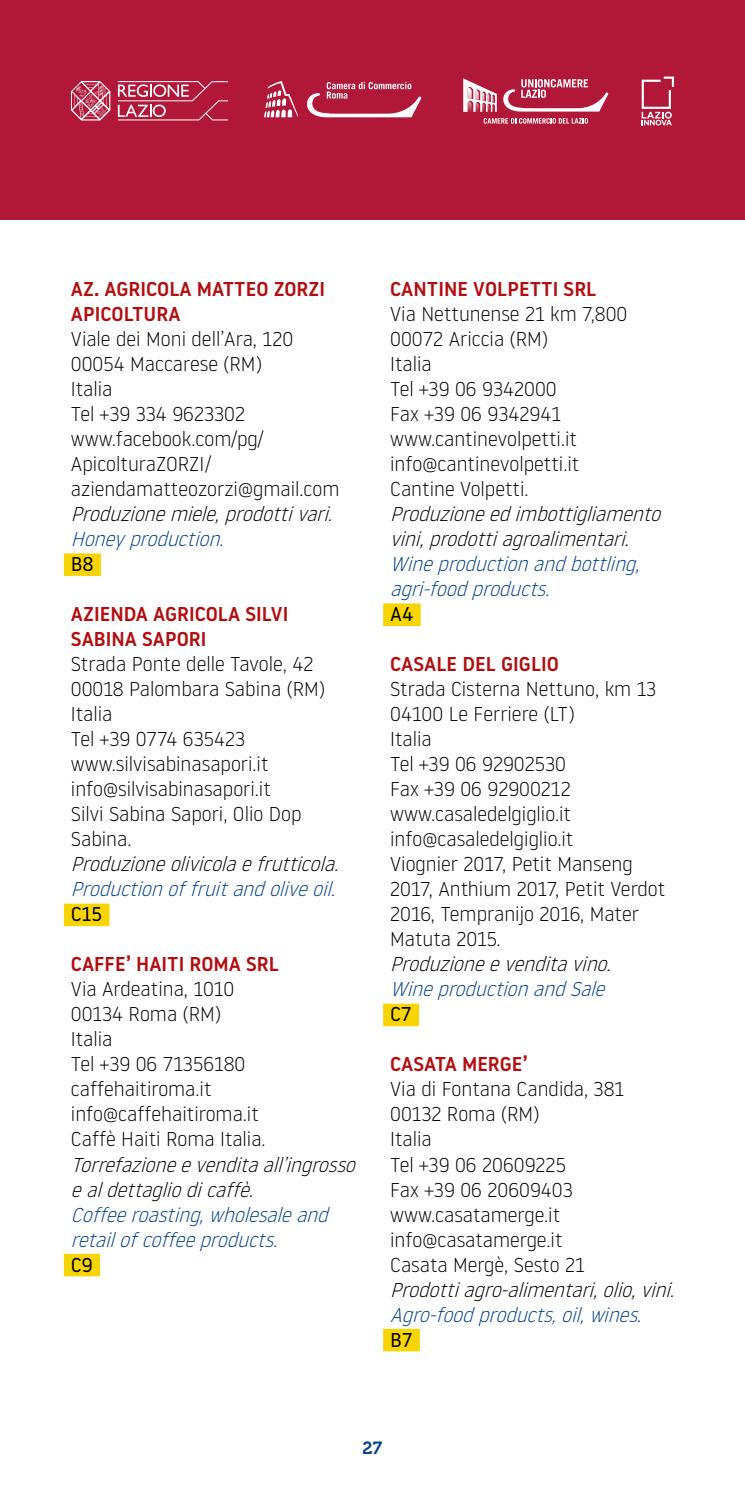
<style>
.page{position:relative;width:745px;height:1489px;background:#fff}
.page>*{position:absolute;margin:0;border:0;box-sizing:border-box;transform-origin:0 0}
.t1{font:300 20px/25px "Noway";color:#000}
.t2{font:italic 300 20px/25px "Noway";color:#000}
.t3{font:italic 300 20px/25px "Noway";color:#024189}
.t4{font:500 20px/25px "Noway";color:#b20e10}
.t5{font:20px "Noway";color:#000}
.t6{font:17.5px "Museo 700";color:#024189}
</style>
<div class="page">
<div style="left:0;top:0;width:744px;height:220px;background:#b01739"></div>
<div style="left:64px;top:553px;width:37px;height:23px;background:#f9d500"></div>
<div style="left:64px;top:903px;width:45px;height:23px;background:#f9d500"></div>
<div style="left:64px;top:1253px;width:36px;height:23px;background:#f9d500"></div>
<div style="left:383px;top:603px;width:37px;height:23px;background:#f9d500"></div>
<div style="left:383px;top:1003px;width:35px;height:23px;background:#f9d500"></div>
<div style="left:383px;top:1328px;width:36px;height:23px;background:#f9d500"></div>
<svg style="left:118px;top:81px;width:110px;height:39px"></svg>
<svg style="left:71px;top:81px;width:39px;height:39px"></svg>
<svg style="left:307px;top:82px;width:114px;height:35px"></svg>
<svg style="left:264px;top:81px;width:34px;height:36px"></svg>
<svg style="left:483px;top:118px;width:104px;height:6px"></svg>
<svg style="left:503px;top:79px;width:104px;height:33px"></svg>
<svg style="left:463px;top:78px;width:33px;height:34px"></svg>
<svg style="left:641px;top:77px;width:32px;height:48px"></svg>
<p class="t4" style="left:71px;top:276px;width:255px">AZ. AGRICOLA MATTEO ZORZI<br>APICOLTURA</p>
<p class="t1" style="left:71px;top:325px;width:270px">Viale dei Moni dell’Ara, 120<br>00054 Maccarese (RM)<br>Italia<br>Tel +39 334 9623302 www.facebook.com/pg/<br>ApicolturaZORZI/ aziendamatteozorzi@gmail.com</p>
<p class="t2" style="left:71px;top:500px;width:269px">Produzionemiele,prodottivari.</p>
<p class="t3" style="left:71px;top:525px;width:160px">Honeyproduction.</p>
<p class="t5" style="left:71px;top:550px;width:24px">B8</p>
<p class="t4" style="left:71px;top:601px;width:219px">AZIENDA AGRICOLA SILVI<br>SABINA SAPORI</p>
<p class="t1" style="left:71px;top:650px;width:255px">Strada Ponte delle Tavole, 42<br>00018 Palombara Sabina (RM)<br>Italia<br>Tel +39 0774 635423 www.silvisabinasapori.it info@silvisabinasapori.it<br>Silvi Sabina Sapori, Olio Dop<br>Sabina.</p>
<p class="t2" style="left:71px;top:850px;width:275px">Produzioneolivicolaefrutticola.</p>
<p class="t3" style="left:71px;top:875px;width:272px">Productionoffruitandoliveoil.</p>
<p class="t5" style="left:71px;top:900px;width:33px">C15</p>
<p class="t4" style="left:71px;top:951px;width:209px">CAFFE’ HAITI ROMA SRL</p>
<p class="t1" style="left:71px;top:975px;width:196px">Via Ardeatina, 1010<br>00134 Roma (RM)<br>Italia<br>Tel +39 06 71356180 caffehaitiroma.it info@caffehaitiroma.it<br>Caffè Haiti Roma Italia.</p>
<p class="t2" style="left:71px;top:1150px;width:292px">Torrefazioneevenditaall’ingrosso ealdettagliodicaffè.</p>
<p class="t3" style="left:71px;top:1200px;width:265px">Coffeeroasting,wholesaleand retailofcoffeeproducts.</p>
<p class="t5" style="left:71px;top:1250px;width:23px">C9</p>
<p class="t4" style="left:390px;top:276px;width:207px">CANTINE VOLPETTI SRL</p>
<p class="t1" style="left:390px;top:300px;width:238px">Via Nettunense 21 km 7,800<br>00072 Ariccia (RM)<br>Italia<br>Tel +39 06 9342000<br>Fax +39 06 9342941 www.cantinevolpetti.it info@cantinevolpetti.it<br>Cantine Volpetti.</p>
<p class="t2" style="left:390px;top:500px;width:278px">Produzioneedimbottigliamento vini,prodottiagroalimentari.</p>
<p class="t3" style="left:390px;top:550px;width:257px">Wineproductionandbottling, agri-foodproducts.</p>
<p class="t5" style="left:390px;top:600px;width:25px">A4</p>
<p class="t4" style="left:390px;top:651px;width:170px">CASALE DEL GIGLIO</p>
<p class="t1" style="left:390px;top:675px;width:276px">Strada Cisterna Nettuno, km 13<br>04100 Le Ferriere (LT)<br>Italia<br>Tel +39 06 92902530<br>Fax +39 06 92900212 www.casaledelgiglio.it info@casaledelgiglio.it<br>Viognier 2017, Petit Manseng<br>2017, Anthium 2017, Petit Verdot<br>2016, Tempranijo 2016, Mater<br>Matuta 2015.</p>
<p class="t2" style="left:390px;top:950px;width:228px">Produzioneevenditavino.</p>
<p class="t3" style="left:390px;top:975px;width:222px">WineproductionandSale</p>
<p class="t5" style="left:390px;top:1000px;width:23px">C7</p>
<p class="t4" style="left:390px;top:1051px;width:139px">CASATA MERGE’</p>
<p class="t1" style="left:390px;top:1075px;width:235px">Via di Fontana Candida, 381<br>00132 Roma (RM)<br>Italia<br>Tel +39 06 20609225<br>Fax +39 06 20609403 www.casatamerge.it info@casatamerge.it<br>Casata Mergè, Sesto 21</p>
<p class="t2" style="left:390px;top:1275px;width:292px">Prodottiagro-alimentari,olio,vini.</p>
<p class="t3" style="left:390px;top:1300px;width:259px">Agro-foodproducts,oil,wines.</p>
<p class="t5" style="left:390px;top:1325px;width:24px">B7</p>
<p class="t6" style="left:362px;top:1437px;width:21px">27</p>
</div>
